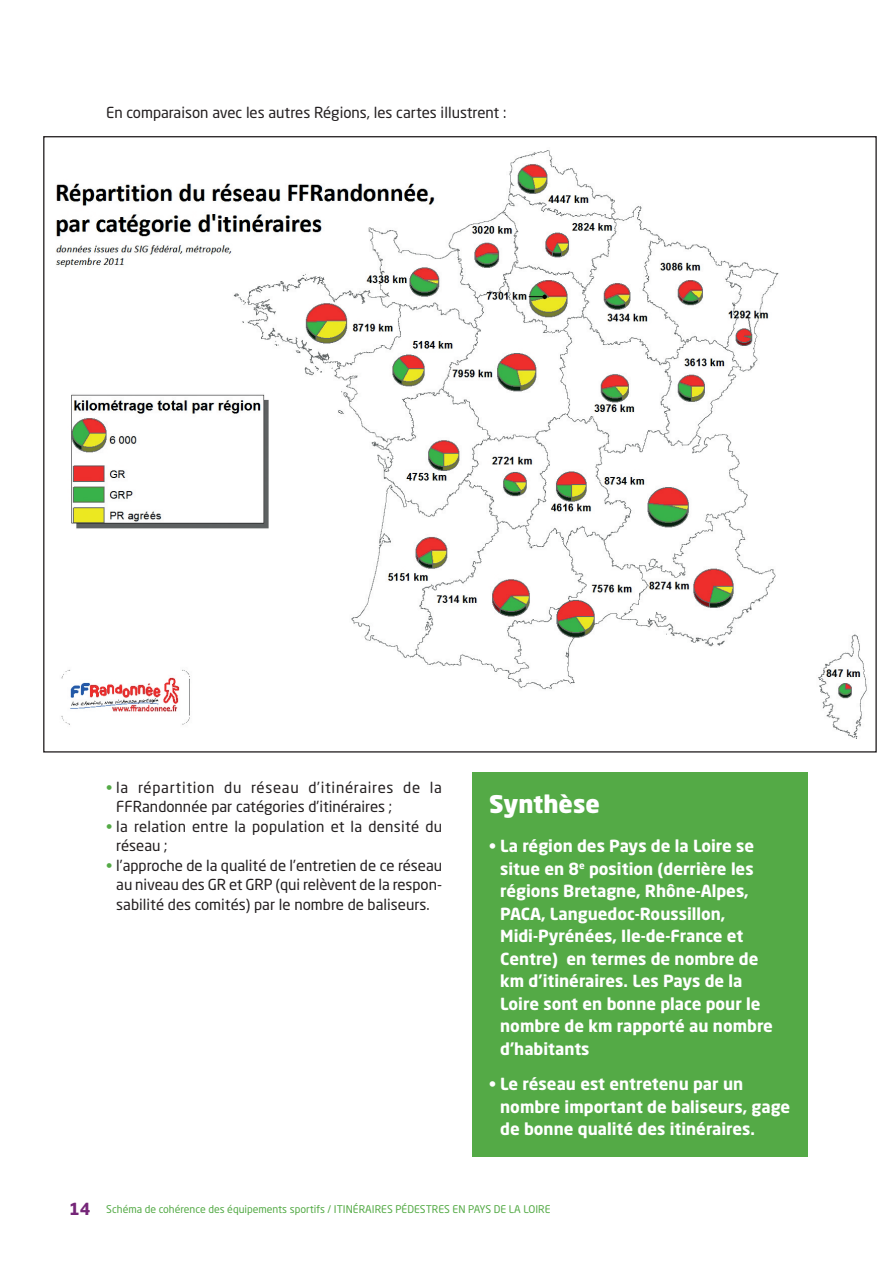
<style>
.page{position:relative;width:893px;height:1263px;background:#fff}
.page>*{position:absolute;margin:0;border:0;box-sizing:border-box;transform-origin:0 0}
.t1{font:900 24px "Neo Sans Std";color:#fff}
.t2{font:700 16.5px/22.5px "Neo Sans Std";color:#fff}
.t3{font:15px/19.5px "Neo Sans Std";color:#231f20}
.t4{font:15px/19.5px "Neo Sans Std";letter-spacing:.02em;color:#231f20}
.t5{font:10.5px "Neo Sans Std";color:#54aa46}
.s1{color:#54aa46}
.s2{font-weight:700;font-size:16.5px;color:#752678}
</style>
<div class="page">
<img style="left:55px;top:150px;width:812px;height:589px">
<div style="left:472px;top:772px;width:336px;height:385px;background:#54aa46"></div>
<p class="t3" style="left:106px;top:102px;width:402px">En comparaison avec les autres Régions, les cartes illustrent :</p>
<p class="t3" style="left:116px;top:777px;width:327px;text-indent:-10px"><span class="s1">•</span> la répartition du réseau d’itinéraires de la<br>FFRandonnée par catégories d’itinéraires ;</p>
<p class="t4" style="left:116px;top:816px;width:327px;text-indent:-10px"><span class="s1">•</span> la relation entre la population et la densité du réseau ;</p>
<p class="t3" style="left:116px;top:855px;width:327px;text-align:justify;text-indent:-10px"><span class="s1">•</span> l’approche de la qualité de l’entretien de ce réseau au niveau des GR et GRP (qui relèvent de la respon&shy;sabilité des comités) par le nombre de baliseurs.</p>
<h1 class="t1" style="left:489px;top:788px;width:112px">Synthèse</h1>
<p class="t2" style="left:500px;top:834px;width:274px;text-indent:-11px">• La région des Pays de la Loire se situe en 8<sup>e</sup> position (derrière les régions Bretagne, Rhône-Alpes,<br>PACA, Languedoc-Roussillon,<br>Midi-Pyrénées, Ile-de-France et<br>Centre) en termes de nombre de km d’itinéraires. Les Pays de la<br>Loire sont en bonne place pour le nombre de km rapporté au nombre d’habitants</p>
<p class="t2" style="left:500px;top:1072px;width:292px;text-indent:-11px">• Le réseau est entretenu par un nombre important de baliseurs, gage de bonne qualité des itinéraires.</p>
<p class="t5" style="left:69px;top:1202px;width:483px"><span class="s2">14</span> Schéma de cohérence des équipements sportifs / ITINÉRAIRES PÉDESTRES EN PAYS DE LA LOIRE</p>
</div>
